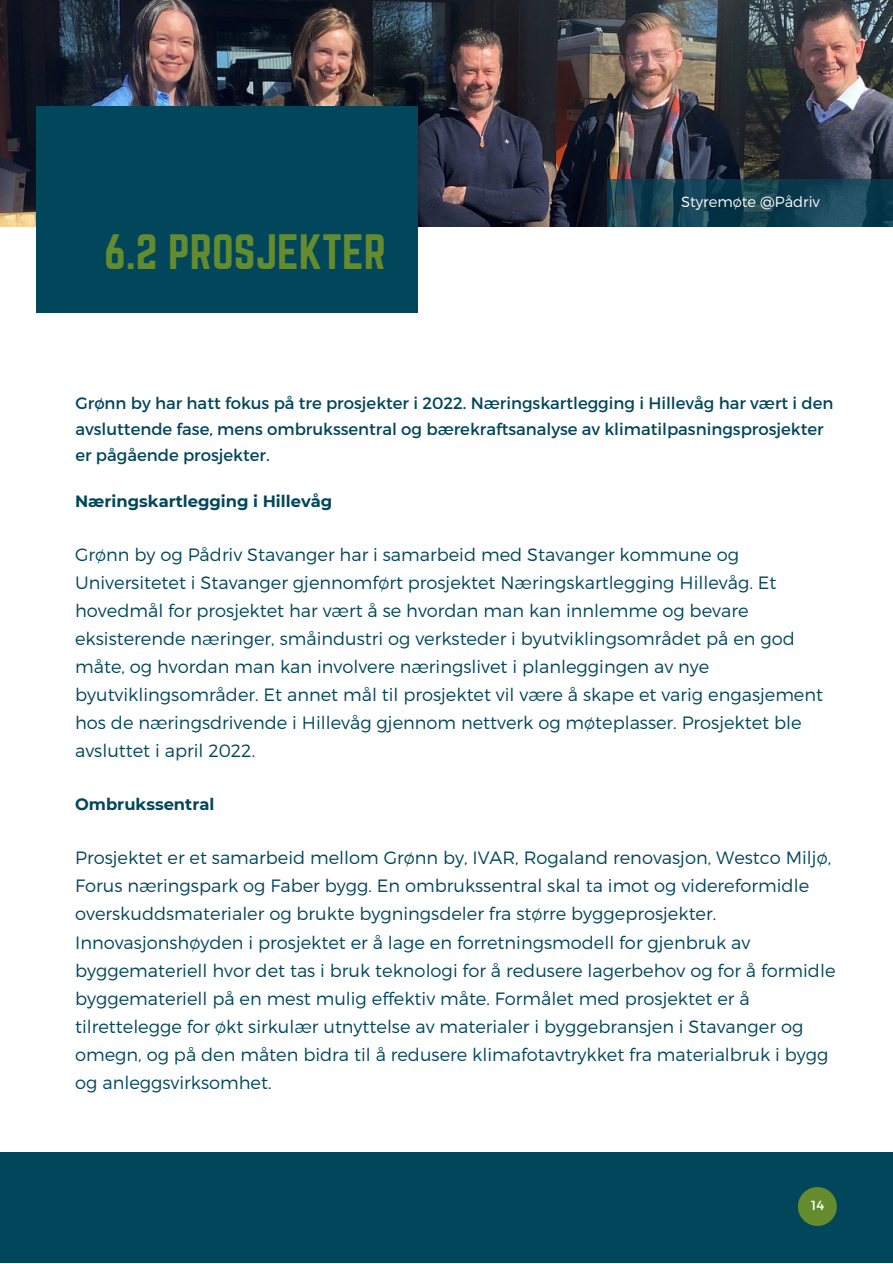
<style>
.page{position:relative;width:893px;height:1264px;background:#fff}
.page>*{position:absolute;margin:0;border:0;box-sizing:border-box;transform-origin:0 0}
.t1{font:43.35px "Norwester";color:#648c2e}
.t2{font:300 17.85px/28px "Montserrat";color:#01465b}
.t3{font:16.5px/25.8px "Montserrat";color:#01465b}
.t4{font:700 16.35px "Montserrat";color:#01465b}
.t5{font:300 14.7px "Montserrat";color:#fff}
.t6{font:13.2px "Montserrat";color:#fff}
</style>
<div class="page">
<div style="left:0;top:1152px;width:892px;height:110px;background:#01465b"></div>
<svg style="left:798px;top:1187px;width:38px;height:38px"></svg>
<img style="left:0;top:0;width:892px;height:227px">
<div style="left:36px;top:106px;width:381px;height:207px;background:#01465b"></div>
<svg style="left:606px;top:179px;width:286px;height:47px;background:#154152"></svg>
<h1 class="t1" style="left:104px;top:226px;width:283px">6.2 PROSJEKTER</h1>
<p class="t5" style="left:681px;top:192px;width:140px">Styremøte @Pådriv</p>
<p class="t3" style="left:75px;top:389px;width:759px">Grønn by har hatt fokus på tre prosjekter i 2022. Næringskartlegging i Hillevåg har vært i den avsluttende fase, mens ombrukssentral og bærekraftsanalyse av klimatilpasningsprosjekter er pågående prosjekter.</p>
<p class="t4" style="left:75px;top:490px;width:258px">Næringskartlegging i Hillevåg</p>
<p class="t2" style="left:75px;top:539px;width:749px">Grønn by og Pådriv Stavanger har i samarbeid med Stavanger kommune og Universitetet i Stavanger gjennomført prosjektet Næringskartlegging Hillevåg. Et hovedmål for prosjektet har vært å se hvordan man kan innlemme og bevare eksisterende næringer, småindustri og verksteder i byutviklingsområdet på en god måte, og hvordan man kan involvere næringslivet i planleggingen av nye byutviklingsområder. Et annet mål til prosjektet vil være å skape et varig engasjement hos de næringsdrivende i Hillevåg gjennom nettverk og møteplasser. Prosjektet ble avsluttet i april 2022.</p>
<p class="t4" style="left:75px;top:794px;width:141px">Ombrukssentral</p>
<p class="t2" style="left:75px;top:842px;width:761px">Prosjektet er et samarbeid mellom Grønn by, IVAR, Rogaland renovasjon, Westco Miljø, Forus næringspark og Faber bygg. En ombrukssentral skal ta imot og videreformidle overskuddsmaterialer og brukte bygningsdeler fra større byggeprosjekter.<br>Innovasjonshøyden i prosjektet er å lage en forretningsmodell for gjenbruk av byggemateriell hvor det tas i bruk teknologi for å redusere lagerbehov og for å formidle byggemateriell på en mest mulig effektiv måte. Formålet med prosjektet er å tilrettelegge for økt sirkulær utnyttelse av materialer i byggebransjen i Stavanger og omegn, og på den måten bidra til å redusere klimafotavtrykket fra materialbruk i bygg og anleggsvirksomhet.</p>
<p class="t6" style="left:811px;top:1196px;width:15px">14</p>
</div>
